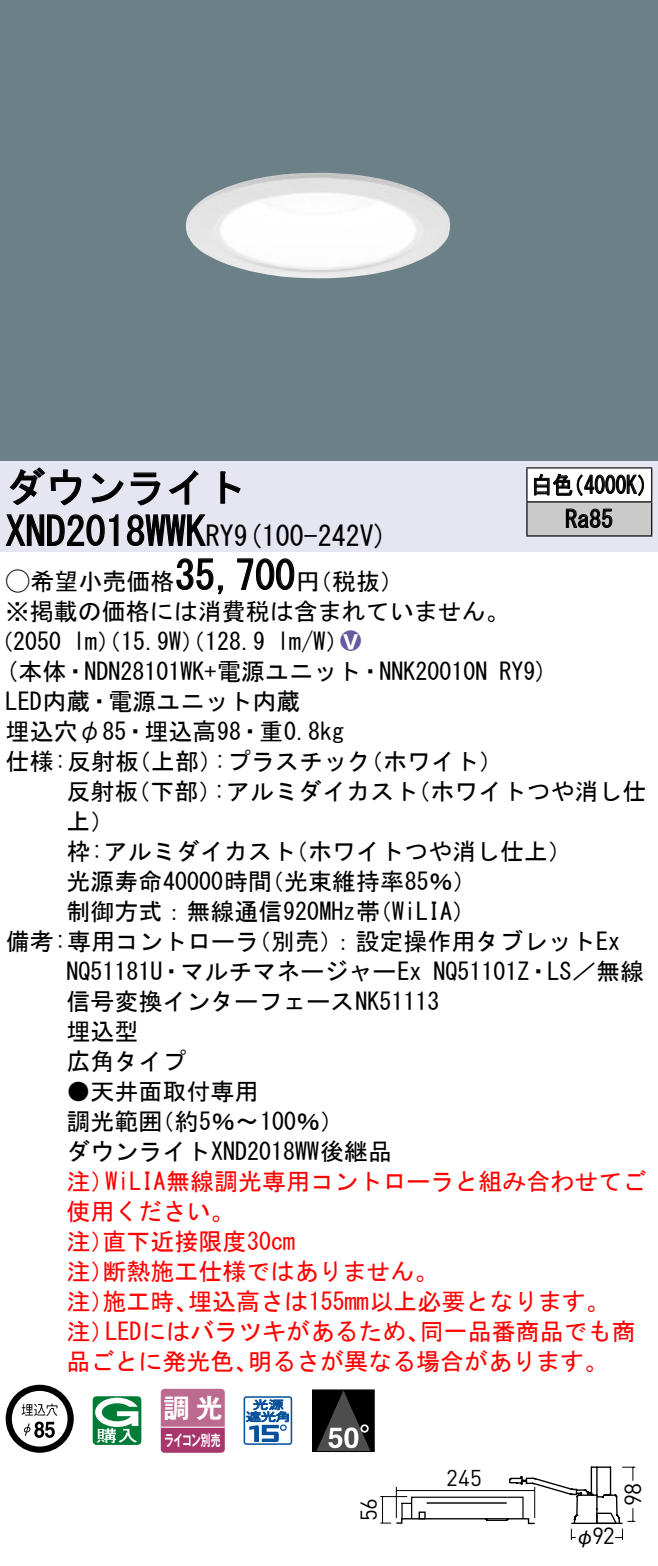
<style>
.page{position:relative;width:658px;height:1566px;background:#fff}
.page>*{position:absolute;margin:0;border:0;box-sizing:border-box;transform-origin:0 0}
.t1{font:40px "MS Gothic";color:#000}
.t2{font:28px "MS Gothic";color:#000}
.t3{font:26.4px "Gothic MB101 Pro De Bold 90 pv RKSJ H";color:#fff}
.t4{font:24px/30px "MS Gothic";color:#000}
.t5{font:24px/30px "MS Gothic";color:#f00}
.t6{font:24px/34px "MS Gothic";color:#000;scale:.88 1}
.t7{font:24px "Ford Classification 1";color:#635aa0}
.t8{font:23.2px "DINOT";color:#000}
.t9{font:22.8px "DINOT";color:#000}
.t10{font:20.4px "Gothic BBB Pro Medium 90 pv RKSJ H";color:#000}
.t11{font:15.2px "Gothic MB101 Pro De Bold 90 pv RKSJ H";letter-spacing:-.05em;color:#fff;scale:.65 1}
.s1{font-size:28px}
.s2{font-family:"Ford Classification 1"}
.s3{color:#fff}
</style>
<div class="page">
<div style="left:0;top:0;width:658px;height:462px;background:#6c8087"></div>
<img style="left:185px;top:173px;width:265px;height:106px">
<div style="left:0;top:462px;width:658px;height:90px;background:#e6e5f2"></div>
<svg style="left:9px;top:467px;width:73px;height:39px"></svg>
<svg style="left:91px;top:473px;width:33px;height:30px"></svg>
<svg style="left:130px;top:472px;width:30px;height:34px"></svg>
<svg style="left:168px;top:470px;width:30px;height:35px"></svg>
<svg style="left:220px;top:471px;width:21px;height:33px"></svg>
<svg style="left:5px;top:514px;width:114px;height:32px"></svg>
<svg style="left:126px;top:514px;width:80px;height:32px"></svg>
<svg style="left:176px;top:558px;width:47px;height:37px"></svg>
<svg style="left:237px;top:558px;width:58px;height:32px"></svg>
<svg style="left:6px;top:1385px;width:68px;height:68px"></svg>
<svg style="left:93px;top:1396px;width:48px;height:49px"></svg>
<svg style="left:160px;top:1389px;width:65px;height:64px;background:#b55884"></svg>
<hr style="left:161px;top:1426px;width:64px;height:2px;background:#fff">
<svg style="left:243px;top:1396px;width:49px;height:49px"></svg>
<div style="left:312px;top:1390px;width:62px;height:61px;background:#000"></div>
<svg style="left:317px;top:1391px;width:53px;height:59px"></svg>
<div style="left:312px;top:1389px;width:62px;height:63px;border:1px solid #000"></div>
<div style="left:527px;top:468px;width:124px;height:34px;background:#fff"></div>
<div style="left:527px;top:502px;width:124px;height:34px;background:#cacaca"></div>
<hr style="left:526px;top:467px;width:126px;height:2px;background:#000">
<hr style="left:526px;top:468px;width:1px;height:33px;background:#000">
<hr style="left:651px;top:468px;width:1px;height:33px;background:#000">
<hr style="left:526px;top:501px;width:126px;height:2px;background:#000">
<hr style="left:526px;top:502px;width:1px;height:33px;background:#000">
<hr style="left:651px;top:502px;width:1px;height:33px;background:#000">
<hr style="left:526px;top:535px;width:126px;height:2px;background:#000">
<svg style="left:534px;top:473px;width:110px;height:23px"></svg>
<svg style="left:565px;top:508px;width:47px;height:20px"></svg>
<svg style="left:380px;top:1466px;width:256px;height:74px"></svg>
<h1 class="t1" style="left:6px;top:467px;width:242px">ダウンライト</h1>
<p class="t2" style="left:234px;top:522px;width:155px">(9 100-242 (V</p>
<h1 class="t1" style="left:6px;top:511px;width:230px">XND2018WWK<span class="s1">RY</span></h1>
<h1 class="t1" style="left:175px;top:555px;width:121px">35,700</h1>
<p class="t4" style="left:6px;top:566px;width:505px"><span class="s2">A</span>希望小売価格<br>※掲載の価格には消費税は含まれていません。</p>
<p class="t7" style="left:340px;top:629px;width:22px">2<span class="s3">8</span></p>
<p class="t4" style="left:296px;top:566px;width:109px">（円税抜(</p>
<p class="t4" style="left:277px;top:626px;width:73px">l m (W/</p>
<p class="t4" style="left:-11px;top:626px;width:74px">（2050</p>
<p class="t4" style="left:73px;top:626px;width:193px">lm）（15.9 ）（W 128.9</p>
<p class="t6" style="left:565px;top:468px;width:56px;text-indent:-34px">白色<br>Ra85</p>
<p class="t6" style="left:563px;top:468px;width:110px">（4000 (K</p>
<p class="t4" style="left:6px;top:656px;width:483px">(本体・NDN28101WK+電源ユニット・NNK20010N</p>
<p class="t4" style="left:6px;top:686px;width:296px">LED内蔵・電源ユニット内蔵</p>
<p class="t4" style="left:6px;top:716px;width:340px">埋込穴φ85・埋込高98・重0.8kg</p>
<p class="t4" style="left:359px;top:746px;width:145px">（ホワイト(</p>
<p class="t4" style="left:214px;top:746px;width:158px">:プラスチック</p>
<p class="t4" style="left:6px;top:746px;width:135px">仕様:反射板</p>
<p class="t4" style="left:127px;top:746px;width:97px">（上部）</p>
<p class="t4" style="left:499px;top:656px;width:50px">RY (9</p>
<p class="t4" style="left:66px;top:776px;width:73px">反射板上(</p>
<p class="t4" style="left:126px;top:776px;width:97px">（下部）</p>
<p class="t4" style="left:213px;top:776px;width:206px">:アルミダイカスト</p>
<p class="t4" style="left:406px;top:776px;width:241px">（ホワイトつや消し仕</p>
<p class="t4" style="left:260px;top:836px;width:218px;text-indent:-193px">枠:アルミダイカスト<br>（光束維持率85％(</p>
<p class="t4" style="left:284px;top:836px;width:290px">（ホワイトつや消し仕上(</p>
<p class="t4" style="left:66px;top:866px;width:207px">光源寿命40000時間</p>
<p class="t4" style="left:247px;top:896px;width:374px;text-indent:-181px">制御方式：無線通信920MHz帯<br>（別売：）設定操作用タブレットEx</p>
<p class="t4" style="left:368px;top:896px;width:109px">（WiLIA(</p>
<p class="t4" style="left:6px;top:926px;width:255px">備考:専用コントローラ</p>
<p class="t4" style="left:66px;top:956px;width:374px">NQ51181 ・U マルチマネージャーEx信号変換インターフェースNK51113埋込型<br>広角タイプ</p>
<p class="t4" style="left:150px;top:1076px;width:195px;text-indent:-84px">●天井面取付専用<br>（約5％〜100％(</p>
<p class="t4" style="left:433px;top:956px;width:212px">NQ51101 ・Z LS／無線</p>
<p class="t4" style="left:66px;top:1106px;width:327px">調光範囲<br>ダウンライトXND2018WW後継品</p>
<p class="t5" style="left:105px;top:1166px;width:542px">WiLIA無線調光専用コントローラと組み合わせてご</p>
<p class="t5" style="left:66px;top:1166px;width:49px">注）</p>
<p class="t5" style="left:66px;top:1196px;width:169px">使用ください。</p>
<p class="t5" style="left:102px;top:1226px;width:194px">直下近接限度30cm</p>
<p class="t5" style="left:102px;top:1226px;width:337px;text-indent:-36px">注）<br>断熱施工仕様ではありません。</p>
<p class="t5" style="left:66px;top:1256px;width:49px">注）</p>
<p class="t5" style="left:188px;top:1286px;width:423px">埋込高さは155mm以上必要となります。</p>
<p class="t5" style="left:102px;top:1286px;width:97px">施工時、</p>
<p class="t5" style="left:66px;top:1286px;width:49px">注）</p>
<p class="t5" style="left:66px;top:1316px;width:49px">注）</p>
<p class="t5" style="left:105px;top:1316px;width:326px">LEDにはバラツキがあるため、</p>
<p class="t5" style="left:420px;top:1316px;width:217px">同一品番商品でも商</p>
<p class="t5" style="left:66px;top:1346px;width:193px">品ごとに発光色、</p>
<p class="t5" style="left:248px;top:1346px;width:362px">明るさが異なる場合があります。</p>
<p class="t3" style="left:164px;top:1386px;width:60px">調光</p>
<p class="t11" style="left:164px;top:1427px;width:88px">ライコン別売</p>
<p class="t9" style="left:353px;top:1521px;width:24px;rotate:-90deg">56</p>
<p class="t9" style="left:446px;top:1462px;width:37px">245</p>
<p class="t8" style="left:592px;top:1520px;width:24px">92</p>
<p class="t10" style="left:575px;top:1519px;width:22px">φ</p>
<p class="t8" style="left:617px;top:1506px;width:25px;rotate:-90deg">98</p>
</div>
